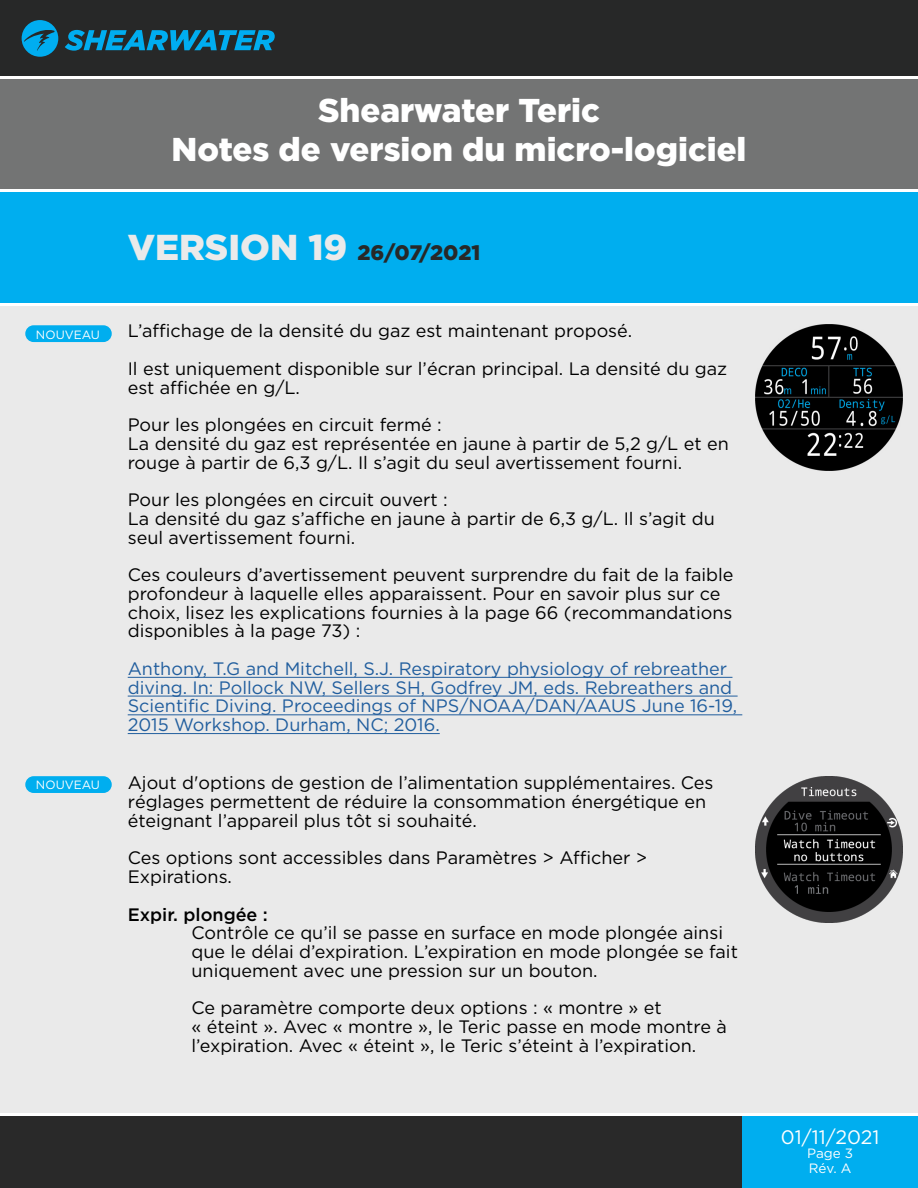
<style>
.page{position:relative;width:918px;height:1188px;background:#fff}
.page>*{position:absolute;margin:0;border:0;box-sizing:border-box;transform-origin:0 0}
.t1{font:900 33px/39.6px "Gotham HTF";color:#fff;text-align:center}
.t2{font:900 21px "Gotham HTF";color:#272828}
.t3{font:19.5px "Gotham HTF";color:#fff}
.t4{font:18px/18.8px "Gotham HTF";color:#000}
.t5{font:18px/18.8px "Gotham HTF";color:#215e9e}
.t6{font:500 18px "Gotham HTF";color:#000}
.t7{font:13.5px "Gotham HTF";color:#fff}
.t8{font:12px "Gotham HTF";color:#fff}
.s1{font-size:36px;color:#eaeaea}
</style>
<div class="page">
<div style="left:0;top:0;width:918px;height:77px;background:#272828"></div>
<div style="left:0;top:1114px;width:918px;height:74px;background:#292929"></div>
<div style="left:0;top:305px;width:918px;height:809px;background:#eaeaea"></div>
<svg style="left:65px;top:30px;width:210px;height:21px"></svg>
<svg style="left:22px;top:20px;width:36px;height:37px"></svg>
<div style="left:0;top:191px;width:918px;height:114px;background:#00aeef"></div>
<div style="left:0;top:77px;width:918px;height:114px;background:#737474"></div>
<div style="left:742px;top:1114px;width:176px;height:74px;background:#00aeef"></div>
<hr style="left:0;top:76px;width:918px;height:3px;background:#fff">
<hr style="left:0;top:189px;width:918px;height:3px;background:#fff">
<hr style="left:0;top:303px;width:918px;height:3px;background:#fff">
<hr style="left:0;top:1113px;width:918px;height:3px;background:#fff">
<hr style="left:128px;top:677px;width:604px;height:1px;background:#215e9e">
<hr style="left:128px;top:696px;width:610px;height:1px;background:#215e9e">
<hr style="left:128px;top:715px;width:614px;height:1px;background:#215e9e">
<hr style="left:128px;top:733px;width:312px;height:1px;background:#215e9e">
<img style="left:756px;top:324px;width:146px;height:147px">
<img style="left:756px;top:776px;width:146px;height:147px">
<div style="left:26px;top:326px;width:85px;height:15px;background:#00aeef;border-radius:8px"></div>
<div style="left:25px;top:325px;width:87px;height:17px;border:2px solid #00aeef;border-radius:8px"></div>
<div style="left:26px;top:777px;width:85px;height:15px;background:#00aeef;border-radius:8px"></div>
<div style="left:25px;top:776px;width:87px;height:17px;border:2px solid #00aeef;border-radius:8px"></div>
<p class="t8" style="left:36px;top:328px;width:66px">NOUVEAU</p>
<p class="t8" style="left:36px;top:779px;width:66px">NOUVEAU</p>
<h1 class="t1" style="left:171px;top:89px;width:577px">Shearwater Teric<br>Notes de version du micro-logiciel</h1>
<p class="t2" style="left:128px;top:241px;width:354px"><span class="s1">VERSION 19</span> 26/07/2021</p>
<p class="t4" style="left:128px;top:312px;width:601px;line-height:37.5px">L’affichage de la densité du gaz est maintenant proposé.<br>Il est uniquement disponible sur l’écran principal. La densité du gaz</p>
<p class="t4" style="left:128px;top:368px;width:316px;line-height:37.5px">est affichée en g/L.<br>Pour les plongées en circuit fermé :</p>
<p class="t4" style="left:128px;top:434px;width:603px">La densité du gaz est représentée en jaune à partir de 5,2 g/L et en rouge à partir de 6,3 g/L. Il s’agit du seul avertissement fourni.</p>
<p class="t4" style="left:128px;top:490px;width:589px">Pour les plongées en circuit ouvert :<br>La densité du gaz s’affiche en jaune à partir de 6,3 g/L. Il s’agit du seul avertissement fourni.</p>
<p class="t4" style="left:128px;top:565px;width:607px">Ces couleurs d’avertissement peuvent surprendre du fait de la faible profondeur à laquelle elles apparaissent. Pour en savoir plus sur ce choix, lisez les explications fournies à la page 66 (recommandations disponibles à la page 73) :</p>
<p class="t5" style="left:128px;top:659px;width:611px">Anthony, T.G and Mitchell, S.J. Respiratory physiology of rebreather diving. In: Pollock NW, Sellers SH, Godfrey JM, eds. Rebreathers and Scientific Diving. Proceedings of NPS/NOAA/DAN/AAUS June 16-19, 2015 Workshop. Durham, NC; 2016.</p>
<p class="t4" style="left:128px;top:773px;width:587px">Ajout d'options de gestion de l’alimentation supplémentaires. Ces réglages permettent de réduire la consommation énergétique en éteignant l’appareil plus tôt si souhaité.</p>
<p class="t4" style="left:128px;top:848px;width:521px">Ces options sont accessibles dans Paramètres &gt; Afficher &gt;<br>Expirations.</p>
<p class="t6" style="left:128px;top:904px;width:142px">Expir. plongée :</p>
<p class="t4" style="left:191px;top:923px;width:548px">Contrôle ce qu’il se passe en surface en mode plongée ainsi que le délai d’expiration. L’expiration en mode plongée se fait uniquement avec une pression sur un bouton.</p>
<p class="t4" style="left:191px;top:998px;width:537px">Ce paramètre comporte deux options : « montre » et<br>« éteint ». Avec « montre », le Teric passe en mode montre à l’expiration. Avec « éteint », le Teric s’éteint à l’expiration.</p>
<p class="t3" style="left:781px;top:1126px;width:100px">01/11/2021</p>
<p class="t7" style="left:809px;top:1160px;width:44px">Rév. A</p>
<p class="t7" style="left:807px;top:1146px;width:47px">Page 3</p>
</div>
